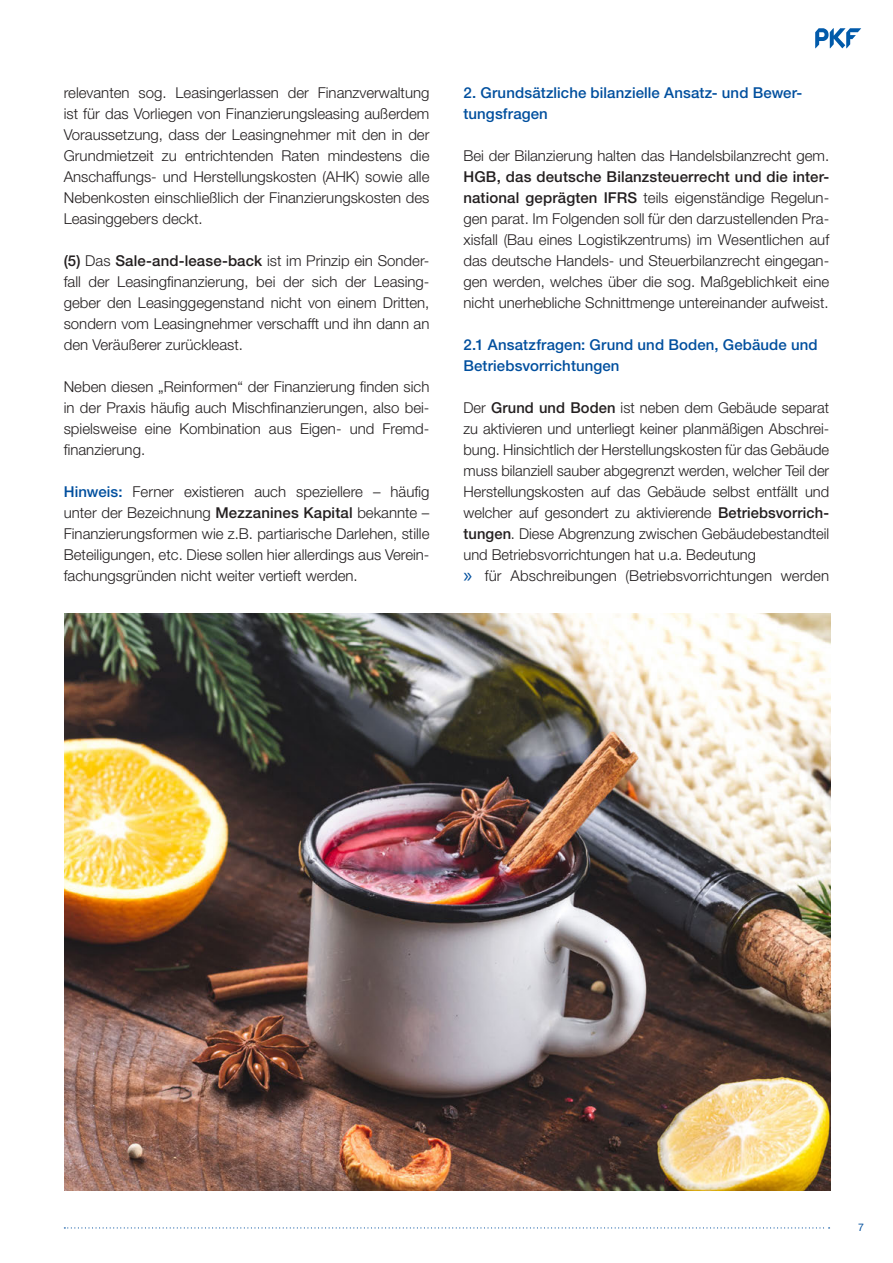
<style>
.page{position:relative;width:893px;height:1263px;background:#fff}
.page>*{position:absolute;margin:0;border:0;box-sizing:border-box;transform-origin:0 0}
.Copy_Fließtext{font:300 15px/21px "Helvetica Neue LT Std";color:#231f20;text-align:justify}
.Copy_Fließtext_ohne_Abstand{font:300 15px/21px "Helvetica Neue LT Std";color:#231f20;text-align:justify}
.Zwischentitel{font:500 15px/21px "Helvetica Neue LT Std";letter-spacing:.01em;color:#014f9e}
.t1{font:10.5px "Helvetica Neue LT Std";color:#014f9e}
.s1{font-weight:500}
.s2{font-weight:500;color:#014f9e}
.s3{font-family:"Myriad Pro";font-weight:400;font-size:21px;color:#014f9e}
</style>
<div class="page">
<img style="left:65px;top:613px;width:765px;height:578px">
<svg style="left:815px;top:28px;width:46px;height:20px"></svg>
<svg style="left:64px;top:1227px;width:766px;height:1px"></svg>
<p class="Copy_Fließtext" style="left:64px;top:81px;width:367px">relevanten sog. Leasingerlassen der Finanzverwaltung ist für das Vorliegen von Finanzierungsleasing außerdem Voraussetzung, dass der Leasingnehmer mit den in der Grundmietzeit zu entrichtenden Raten mindestens die Anschaffungs- und Herstellungskosten (AHK) sowie alle Nebenkosten einschließlich der Finanzierungskosten des Leasinggebers deckt.</p>
<p class="Copy_Fließtext" style="left:64px;top:249px;width:367px"><span class="s1">(5)</span> Das <span class="s1">Sale-and-lease-back</span> ist im Prinzip ein Sonder&shy;fall der Leasingfinanzierung, bei der sich der Leasing&shy;geber den Leasinggegenstand nicht von einem Dritten, sondern vom Leasingnehmer verschafft und ihn dann an den Veräußerer zurückleast.</p>
<p class="Copy_Fließtext" style="left:64px;top:375px;width:367px;text-align:left">Neben diesen „Reinformen“ der Finanzierung finden sich in der Praxis häufig auch Mischfinanzierungen, also bei&shy;spielsweise eine Kombination aus Eigen- und Fremd&shy;finanzierung.</p>
<p class="Copy_Fließtext" style="left:64px;top:480px;width:367px"><span class="s2">Hinweis:</span> Ferner existieren auch speziellere – häufig unter der Bezeichnung <span class="s1">Mezzanines Kapital</span> bekannte – Finanzierungsformen wie z.B. partiarische Darlehen, stille Beteiligungen, etc. Diese sollen hier allerdings aus Verein&shy;fachungsgründen nicht weiter vertieft werden.</p>
<p class="Zwischentitel" style="left:463px;top:82px;width:340px">2. Grundsätzliche bilanzielle Ansatz- und Bewer&shy;tungsfragen</p>
<p class="Copy_Fließtext" style="left:463px;top:144px;width:367px">Bei der Bilanzierung halten das Handelsbilanzrecht gem.<br><span class="s1">HGB, das deutsche Bilanzsteuerrecht und die inter&shy;national geprägten IFRS</span> teils eigenständige Regelun&shy;gen parat. Im Folgenden soll für den darzustellenden Pra&shy;xisfall (Bau eines Logistikzentrums) im Wesentlichen auf das deutsche Handels- und Steuerbilanzrecht eingegan&shy;gen werden, welches über die sog. Maßgeblichkeit eine nicht unerhebliche Schnittmenge untereinander aufweist.</p>
<p class="Zwischentitel" style="left:463px;top:334px;width:356px">2.1 Ansatzfragen: Grund und Boden, Gebäude und<br>Betriebsvorrichtungen</p>
<p class="Copy_Fließtext_ohne_Abstand" style="left:463px;top:396px;width:367px">Der <span class="s1">Grund und Boden</span> ist neben dem Gebäude separat zu aktivieren und unterliegt keiner planmäßigen Abschrei&shy;bung. Hinsichtlich der Herstellungskosten für das Gebäude muss bilanziell sauber abgegrenzt werden, welcher Teil der Herstellungskosten auf das Gebäude selbst entfällt und welcher auf gesondert zu aktivierende <span class="s1">Betriebsvorrich&shy;tungen</span>. Diese Abgrenzung zwischen Gebäudebestandteil und Betriebsvorrichtungen hat u.a. Bedeutung</p>
<p class="Copy_Fließtext" style="left:463px;top:564px;width:367px"><span class="s3">»</span> für Abschreibungen (Betriebsvorrichtungen werden</p>
<p class="t1" style="left:858px;top:1220px;width:7px">7</p>
</div>
